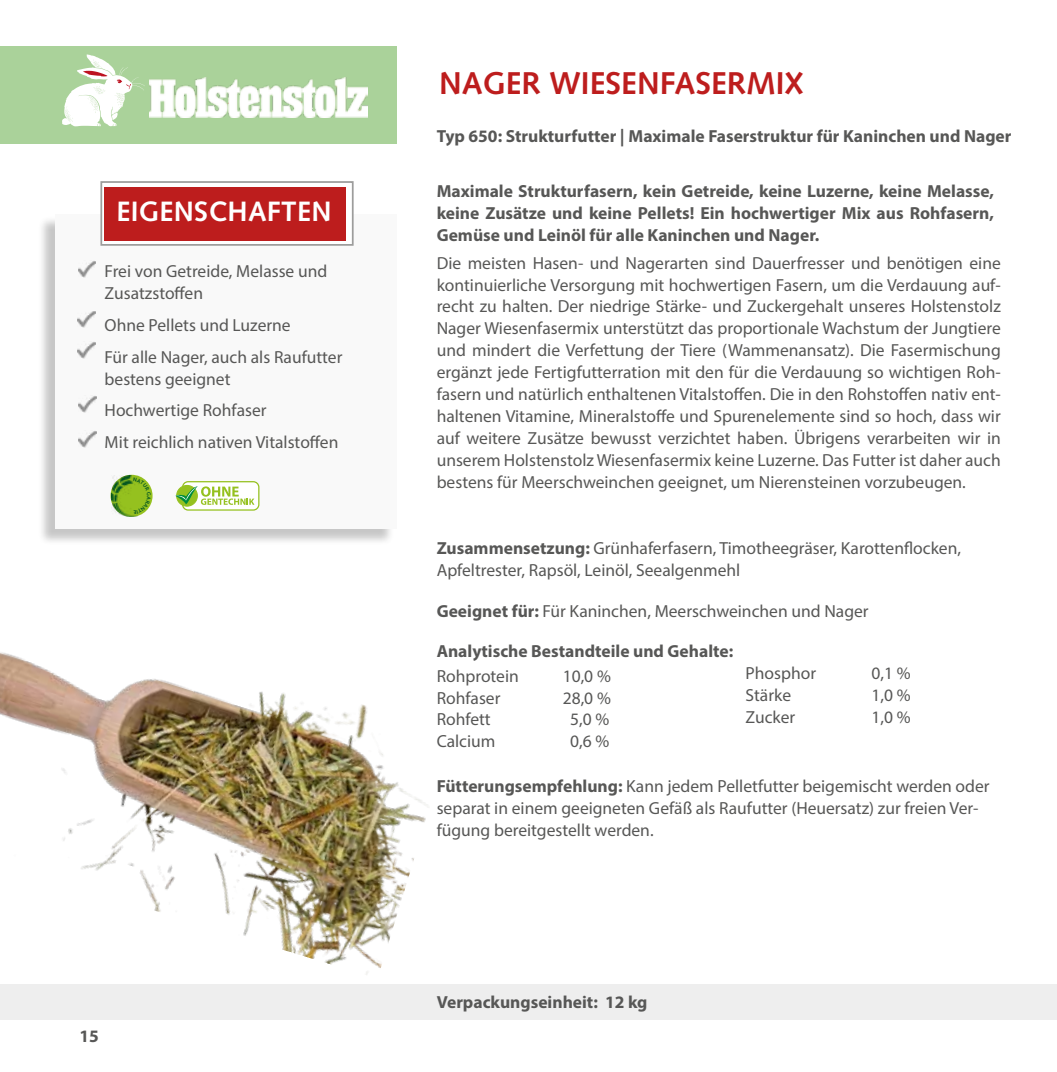
<style>
.page{position:relative;width:1057px;height:1072px;background:#fff}
.page>*{position:absolute;margin:0;border:0;box-sizing:border-box;transform-origin:0 0}
.t1{font:700 31.5px "Syntax LT Pro";color:#bd1d1d}
.t2{font:700 28px "Syntax LT Pro";letter-spacing:.01em;color:#fff}
.t3{font:17.5px/21.9px "Myriad Pro";color:#575756}
.t4{font:700 17.5px/21.9px "Myriad Pro";color:#575756;text-align:justify}
.s1{font-weight:700}
</style>
<div class="page">
<div style="left:0;top:984px;width:1057px;height:35px;background:#eee"></div>
<div style="left:0;top:46px;width:397px;height:98px;background:#aad29a"></div>
<img style="left:0;top:652px;width:428px;height:323px">
<div style="left:38px;top:216px;width:356px;height:329px;background:#000;opacity:.75"></div>
<div style="left:56px;top:214px;width:341px;height:314px;background:#f9f9f9"></div>
<img style="left:78px;top:261px;width:18px;height:17px">
<img style="left:78px;top:312px;width:17px;height:15px">
<img style="left:78px;top:342px;width:17px;height:16px">
<svg style="left:100px;top:181px;width:253px;height:65px"></svg>
<div style="left:105px;top:187px;width:241px;height:53px;background:#bd1d1d"></div>
<img style="left:79px;top:396px;width:17px;height:17px">
<div style="left:183px;top:481px;width:76px;height:29px;background:#fff;border-radius:6px"></div>
<div style="left:182px;top:481px;width:77px;height:29px;border:1px solid #95c11f;border-radius:6px"></div>
<div style="left:176px;top:485px;width:22px;height:21px;border:1px solid #95c11f;border-radius:50%"></div>
<svg style="left:175px;top:486px;width:79px;height:19px"></svg>
<svg style="left:111px;top:475px;width:42px;height:42px"></svg>
<img style="left:111px;top:475px;width:31px;height:41px">
<img style="left:79px;top:431px;width:17px;height:16px">
<img style="left:150px;top:78px;width:218px;height:40px">
<svg style="left:62px;top:54px;width:83px;height:72px"></svg>
<svg style="left:133px;top:477px;width:18px;height:37px"></svg>
<h2 class="t2" style="left:117px;top:195px;width:216px">EIGENSCHAFTEN</h2>
<p class="t3" style="left:105px;top:260px;width:224px">Frei von Getreide, Melasse und<br>Zusatzstoffen</p>
<p class="t3" style="left:105px;top:309px;width:239px;line-height:31.8px">Ohne Pellets und Luzerne<br>Für alle Nager, auch als Raufutter</p>
<p class="t3" style="left:105px;top:362px;width:235px;line-height:31.8px">bestens geeignet<br>Hochwertige Rohfaser<br>Mit reichlich nativen Vitalstoffen</p>
<p class="t4" style="left:80px;top:1024px;width:21px">15</p>
<h1 class="t1" style="left:439px;top:65px;width:366px">NAGER WIESENFASERMIX</h1>
<p class="t4" style="left:437px;top:125px;width:576px">Typ 650: Strukturfutter | Maximale Faserstruktur für Kaninchen und Nager</p>
<p class="t4" style="left:437px;top:179px;width:559px">Maximale Strukturfasern, kein Getreide, keine Luzerne, keine Melasse, keine Zusätze und keine Pellets! Ein hochwertiger Mix aus Rohfasern, Gemüse und Leinöl für alle Kaninchen und Nager.</p>
<p class="t3" style="left:437px;top:252px;width:565px;text-align:justify">Die meisten Hasen- und Nagerarten sind Dauerfresser und benötigen eine kontinuierliche Versorgung mit hochwertigen Fasern, um die Verdauung auf&shy;recht zu halten. Der niedrige Stärke- und Zuckergehalt unseres Holstenstolz Nager Wiesenfasermix unterstützt das proportionale Wachstum der Jungtiere und mindert die Verfettung der Tiere (Wammenansatz). Die Fasermischung ergänzt jede Fertigfutterration mit den für die Verdauung so wichtigen Roh&shy;fasern und natürlich enthaltenen Vitalstoffen. Die in den Rohstoffen nativ ent&shy;haltenen Vitamine, Mineralstoffe und Spurenelemente sind so hoch, dass wir auf weitere Zusätze bewusst verzichtet haben. Übrigens verarbeiten wir in unserem Holstenstolz Wiesenfasermix keine Luzerne. Das Futter ist daher auch bestens für Meerschweinchen geeignet, um Nierensteinen vorzubeugen.</p>
<p class="t3" style="left:437px;top:536px;width:526px"><span class="s1">Zusammensetzung:</span> Grünhaferfasern, Timotheegräser, Karottenflocken,<br>Apfeltrester, Rapsöl, Leinöl, Seealgenmehl</p>
<p class="t3" style="left:437px;top:599px;width:433px"><span class="s1">Geeignet für:</span> Für Kaninchen, Meerschweinchen und Nager</p>
<p class="t4" style="left:437px;top:639px;width:298px">Analytische Bestandteile und Gehalte:</p>
<p class="t3" style="left:437px;top:664px;width:84px">Rohprotein</p>
<p class="t3" style="left:563px;top:664px;width:50px">10,0 %</p>
<p class="t3" style="left:437px;top:686px;width:65px">Rohfaser</p>
<p class="t3" style="left:563px;top:686px;width:50px">28,0 %</p>
<p class="t3" style="left:437px;top:708px;width:56px">Rohfett</p>
<p class="t3" style="left:570px;top:708px;width:41px">5,0 %</p>
<p class="t3" style="left:437px;top:730px;width:60px">Calcium</p>
<p class="t3" style="left:570px;top:730px;width:41px">0,6 %</p>
<p class="t3" style="left:745px;top:662px;width:72px">Phosphor</p>
<p class="t3" style="left:871px;top:662px;width:41px">0,1 %</p>
<p class="t3" style="left:745px;top:684px;width:47px">Stärke</p>
<p class="t3" style="left:871px;top:684px;width:41px">1,0 %</p>
<p class="t3" style="left:745px;top:706px;width:51px">Zucker</p>
<p class="t3" style="left:871px;top:706px;width:41px">1,0 %</p>
<p class="t3" style="left:437px;top:775px;width:554px"><span class="s1">Fütterungsempfehlung:</span> Kann jedem Pelletfutter beigemischt werden oder separat in einem geeigneten Gefäß als Raufutter (Heuersatz) zur freien Ver&shy;fügung bereitgestellt werden.</p>
<p class="t4" style="left:437px;top:991px;width:212px">Verpackungseinheit: 12 kg</p>
</div>
